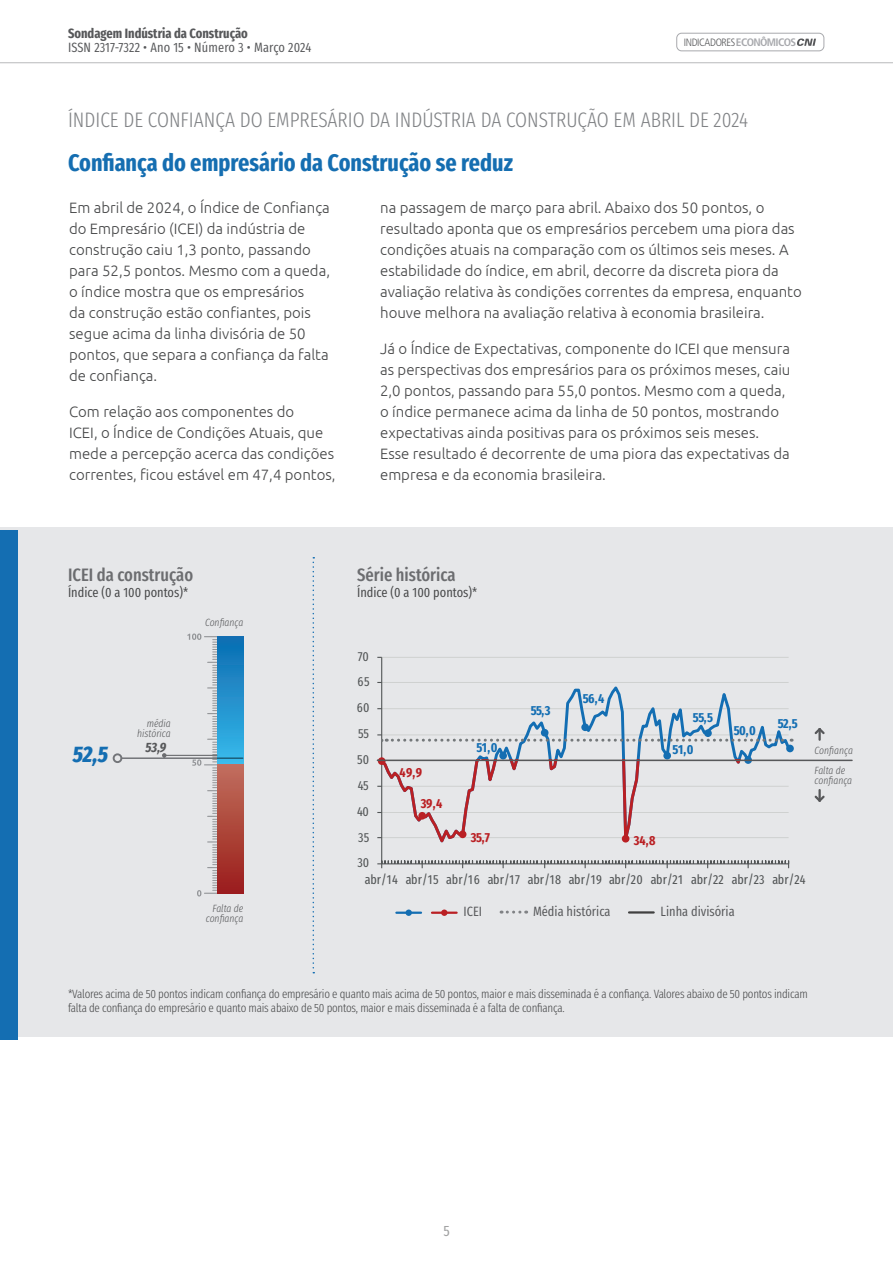
<style>
.page{position:relative;width:893px;height:1263px;background:#fff}
.page>*{position:absolute;margin:0;border:0;box-sizing:border-box;transform-origin:0 0}
.SUBTITULO_azul{font:700 24px "Fira Sans Compressed";color:#156eb1}
.GRA_TAB_-_Subtítulo_preto{font:italic 800 22.5px "Fira Sans Compressed";color:#146eb2}
.SECÇÃO{font:300 21px "Fira Sans Compressed";color:#808285}
.GRA_TAB_-Título_cinza_escuro{font:500 18px "Fira Sans Compressed";color:#6c6d70}
.TEXTO_corrido{font:300 15px/21px "Ubuntu";color:#454647}
.t1{font:15px "Fira Sans Compressed";color:#454647}
.inGRA_legendas{font:13.5px "Fira Sans Compressed";color:#57585a}
.GRA_TAB_-_Subtítulo_preto-2{font:13.5px "Fira Sans Compressed";color:#454647}
.t2{font:700 13.5px "Fira Sans Compressed";color:#57585a}
.t3{font:italic 700 13.5px "Fira Sans Compressed";color:#57585a}
.t4{font:13.05px "Fira Sans Compressed";letter-spacing:.01em;color:#515455}
.t5{font:700 13.05px "Fira Sans Compressed";letter-spacing:-.04em;color:#136eb3}
.t6{font:700 13.05px "Fira Sans Compressed";letter-spacing:-.02em;color:#ba2024}
.GRA_TAB_-_NOTAS{font:300 12px/13.5px "Fira Sans Compressed";letter-spacing:-.02em;color:#454647}
.t7{font:300 condensed 10.65px "Frutiger LT Pro";letter-spacing:-.035em;color:#57585a}
.inGRA_legendas-2{font:italic 300 10.5px "Fira Sans Compressed";color:#57585a}
.s1{font-weight:700;font-size:10.8px;color:#a8a9ad}
</style>
<div class="page">
<hr style="left:0;top:62px;width:893px;height:1px;background:#808285">
<div style="left:676px;top:33px;width:148px;height:18px;border:1px solid #a8a9ad;border-radius:5px"></div>
<svg style="left:797px;top:39px;width:19px;height:7px"></svg>
<div style="left:0;top:527px;width:893px;height:510px;background:#e6e7e9"></div>
<hr style="left:382px;top:657px;width:407px;height:1px;background:#cfd1d0">
<hr style="left:381px;top:657px;width:1px;height:207px;background:#515455">
<svg style="left:381px;top:682px;width:408px;height:77px"></svg>
<svg style="left:377px;top:759px;width:413px;height:110px"></svg>
<svg style="left:378px;top:757px;width:8px;height:8px"></svg>
<div style="left:704px;top:729px;width:8px;height:8px;background:#146eb2;border-radius:50%"></div>
<div style="left:786px;top:745px;width:8px;height:7px;background:#146eb2;border-radius:50%"></div>
<div style="left:418px;top:812px;width:8px;height:7px;background:#ba2024;border-radius:50%"></div>
<div style="left:459px;top:830px;width:7px;height:8px;background:#ba2024;border-radius:50%"></div>
<div style="left:499px;top:752px;width:8px;height:7px;background:#146eb2;border-radius:50%"></div>
<div style="left:541px;top:729px;width:7px;height:7px;background:#146eb2;border-radius:50%"></div>
<div style="left:581px;top:723px;width:8px;height:8px;background:#146eb2;border-radius:50%"></div>
<div style="left:622px;top:835px;width:7px;height:7px;background:#ba2024;border-radius:50%"></div>
<div style="left:663px;top:752px;width:8px;height:7px;background:#146eb2;border-radius:50%"></div>
<svg style="left:744px;top:756px;width:8px;height:8px"></svg>
<div style="left:0;top:530px;width:17px;height:510px;background:#146eb2"></div>
<svg style="left:313px;top:557px;width:1px;height:416px"></svg>
<svg style="left:187px;top:633px;width:30px;height:263px"></svg>
<div style="left:217px;top:636px;width:26px;height:129px;background:linear-gradient(to bottom,#0c6cb0,#39baeb)"></div>
<div style="left:217px;top:765px;width:26px;height:129px;background:linear-gradient(to bottom,#c06f5c,#9a1c1a)"></div>
<hr style="left:164px;top:755px;width:53px;height:1px;background:#6c6d70">
<svg style="left:162px;top:753px;width:4px;height:4px"></svg>
<hr style="left:121px;top:757px;width:122px;height:2px;background:#808285">
<div style="left:113px;top:753px;width:9px;height:10px;border:2px solid #808285;border-radius:50%"></div>
<svg style="left:405px;top:909px;width:7px;height:7px"></svg>
<hr style="left:396px;top:911px;width:25px;height:3px;background:#146eb2">
<div style="left:441px;top:909px;width:6px;height:7px;background:#ba2024;border-radius:50%"></div>
<hr style="left:432px;top:911px;width:25px;height:3px;background:#ba2024">
<svg style="left:501px;top:910px;width:26px;height:3px"></svg>
<hr style="left:629px;top:911px;width:25px;height:2px;background:#404040">
<svg style="left:377px;top:734px;width:415px;height:8px"></svg>
<svg style="left:814px;top:728px;width:11px;height:13px"></svg>
<svg style="left:814px;top:789px;width:11px;height:13px"></svg>
<hr style="left:377px;top:760px;width:475px;height:1px;background:#57585a">
<p class="t2" style="left:68px;top:22px;width:181px">Sondagem Indústria da Construção</p>
<p class="inGRA_legendas" style="left:68px;top:37px;width:245px">ISSN 2317-7322 • Ano 15 • Número 3 • Março 2024</p>
<p class="t7" style="left:684px;top:36px;width:114px">INDICADORES<span class="s1">ECONÔMICOS</span></p>
<p class="SECÇÃO" style="left:68px;top:105px;width:681px">ÍNDICE DE CONFIANÇA DO EMPRESÁRIO DA INDÚSTRIA DA CONSTRUÇÃO EM ABRIL DE 2024</p>
<p class="SUBTITULO_azul" style="left:68px;top:143px;width:446px">Confiança do empresário da Construção se reduz</p>
<p class="TEXTO_corrido" style="left:380px;top:197px;width:423px">na passagem de março para abril. Abaixo dos 50 pontos, o resultado aponta que os empresários percebem uma piora das condições atuais na comparação com os últimos seis meses. A estabilidade do índice, em abril, decorre da discreta piora da avaliação relativa às condições correntes da empresa, enquanto houve melhora na avaliação relativa à economia brasileira.</p>
<p class="TEXTO_corrido" style="left:380px;top:338px;width:412px">Já o Índice de Expectativas, componente do ICEI que mensura as perspectivas dos empresários para os próximos meses, caiu 2,0 pontos, passando para 55,0 pontos. Mesmo com a queda, o índice permanece acima da linha de 50 pontos, mostrando expectativas ainda positivas para os próximos seis meses.<br>Esse resultado é decorrente de uma piora das expectativas da empresa e da economia brasileira.</p>
<p class="TEXTO_corrido" style="left:69px;top:197px;width:262px">Em abril de 2024, o Índice de Confiança do Empresário (ICEI) da indústria de construção caiu 1,3 ponto, passando para 52,5 pontos. Mesmo com a queda, o índice mostra que os empresários<br>da construção estão confiantes, pois segue acima da linha divisória de 50 pontos, que separa a confiança da falta de confiança.</p>
<p class="TEXTO_corrido" style="left:69px;top:401px;width:268px">Com relação aos componentes do<br>ICEI, o Índice de Condições Atuais, que mede a percepção acerca das condições correntes, ficou estável em 47,4 pontos,</p>
<p class="GRA_TAB_-Título_cinza_escuro" style="left:68px;top:560px;width:127px">ICEI da construção</p>
<p class="GRA_TAB_-_Subtítulo_preto-2" style="left:68px;top:582px;width:122px">Índice (0 a 100 pontos)*</p>
<p class="GRA_TAB_-Título_cinza_escuro" style="left:357px;top:560px;width:100px">Série histórica</p>
<p class="GRA_TAB_-_Subtítulo_preto-2" style="left:357px;top:582px;width:122px">Índice (0 a 100 pontos)*</p>
<p class="inGRA_legendas-2" style="left:205px;top:615px;width:40px">Confiança</p>
<p class="t4" style="left:358px;top:646px;width:12px">70</p>
<p class="t4" style="left:358px;top:672px;width:14px">65</p>
<p class="inGRA_legendas-2" style="left:147px;top:716px;width:26px">média</p>
<p class="inGRA_legendas-2" style="left:137px;top:726px;width:35px">histórica</p>
<p class="t4" style="left:357px;top:698px;width:14px">60</p>
<p class="t4" style="left:358px;top:724px;width:13px">55</p>
<p class="t5" style="left:531px;top:700px;width:21px">55,3</p>
<p class="t5" style="left:583px;top:687px;width:23px">56,4</p>
<p class="t5" style="left:693px;top:706px;width:22px">55,5</p>
<p class="t5" style="left:734px;top:720px;width:24px">50,0</p>
<p class="t5" style="left:778px;top:713px;width:22px">52,5</p>
<p class="GRA_TAB_-_Subtítulo_preto" style="left:73px;top:735px;width:37px">52,5</p>
<p class="t3" style="left:146px;top:736px;width:22px">53,9</p>
<p class="t4" style="left:357px;top:749px;width:13px">50</p>
<p class="t4" style="left:358px;top:775px;width:13px">45</p>
<p class="t4" style="left:357px;top:801px;width:13px">40</p>
<p class="t6" style="left:399px;top:761px;width:24px">49,9</p>
<p class="t6" style="left:421px;top:792px;width:23px">39,4</p>
<p class="t5" style="left:476px;top:736px;width:22px">51,0</p>
<p class="t5" style="left:673px;top:738px;width:22px">51,0</p>
<p class="inGRA_legendas-2" style="left:815px;top:742px;width:40px">Confiança</p>
<p class="inGRA_legendas-2" style="left:815px;top:763px;width:32px">Falta de</p>
<p class="inGRA_legendas-2" style="left:815px;top:773px;width:39px">confiança</p>
<p class="t4" style="left:358px;top:827px;width:12px">35</p>
<p class="t6" style="left:471px;top:826px;width:21px">35,7</p>
<p class="t6" style="left:634px;top:829px;width:23px">34,8</p>
<p class="t4" style="left:357px;top:853px;width:13px">30</p>
<p class="t4" style="left:365px;top:870px;width:442px">abr/14 abr/15 abr/16 abr/17 abr/18 abr/19 abr/20 abr/21 abr/22 abr/23 abr/24</p>
<p class="inGRA_legendas-2" style="left:213px;top:901px;width:32px">Falta de</p>
<p class="inGRA_legendas-2" style="left:206px;top:911px;width:39px">confiança</p>
<p class="inGRA_legendas" style="left:464px;top:901px;width:20px">ICEI</p>
<p class="inGRA_legendas" style="left:533px;top:901px;width:79px">Média histórica</p>
<p class="inGRA_legendas" style="left:661px;top:901px;width:76px">Linha divisória</p>
<p class="GRA_TAB_-_NOTAS" style="left:68px;top:987px;width:741px">*Valores acima de 50 pontos indicam confiança do empresário e quanto mais acima de 50 pontos, maior e mais disseminada é a confiança. Valores abaixo de 50 pontos indicam falta de confiança do empresário e quanto mais abaixo de 50 pontos, maior e mais disseminada é a falta de confiança.</p>
<p class="t1" style="left:443px;top:1219px;width:8px">5</p>
</div>
